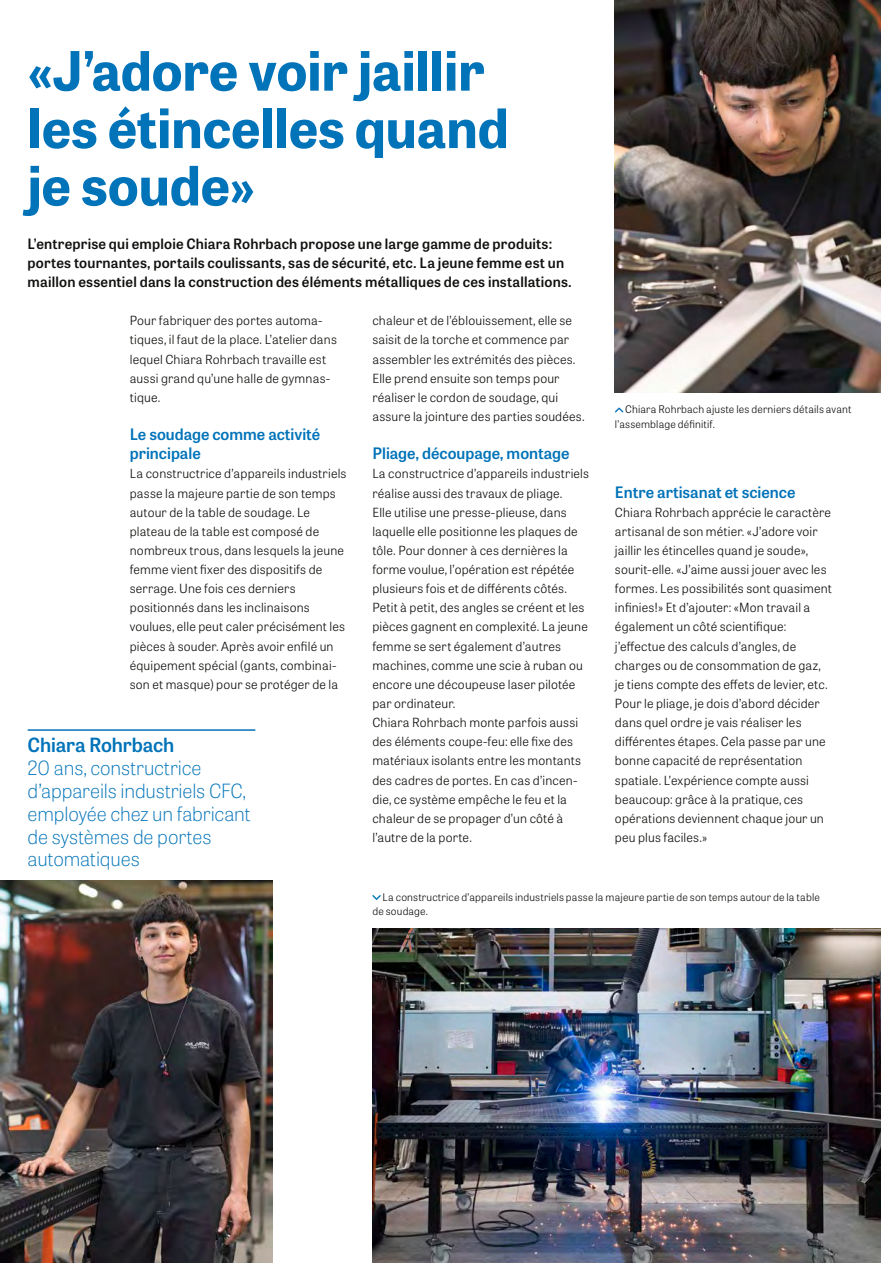
<style>
.page{position:relative;width:881px;height:1263px;background:#fff}
.page>*{position:absolute;margin:0;border:0;box-sizing:border-box;transform-origin:0 0}
.t1{font:700 54px/57.4px "Tablet Gothic";color:#0073b9}
.t2{font:100 19.5px/22.8px "Tablet Gothic";letter-spacing:-.01em;color:#0073b9}
.t3{font:600 19.5px "Tablet Gothic";letter-spacing:-.01em;color:#0073b9}
.t4{font:600 15.75px/19.2px "Tablet Gothic";color:#0073b9}
.t5{font:600 14.25px/19.2px "Tablet Gothic";letter-spacing:.015em;color:#11110f}
.t6{font:300 12.6px/19.2px "Tablet Gothic";letter-spacing:.015em;color:#11110f}
.t7{font:300 10.5px/14.4px "Tablet Gothic";letter-spacing:.015em;color:#11110f}
</style>
<div class="page">
<hr style="left:28px;top:729px;width:227px;height:2px;background:#0073b9">
<svg style="left:372px;top:895px;width:8px;height:5px"></svg>
<svg style="left:615px;top:408px;width:8px;height:4px"></svg>
<img style="left:614px;top:0;width:266px;height:393px">
<img style="left:372px;top:929px;width:508px;height:334px">
<img style="left:0;top:880px;width:272px;height:383px">
<h1 class="t1" style="left:28px;top:40px;width:482px">«J’adore voir jaillir les étincelles quand je soude»</h1>
<p class="t5" style="left:28px;top:233px;width:545px">L’entreprise qui emploie Chiara Rohrbach propose une large gamme de produits: portes tournantes, portails coulissants, sas de sécurité, etc. La jeune femme est un maillon essentiel dans la construction des éléments métalliques de ces installations.</p>
<p class="t6" style="left:130px;top:311px;width:208px">Pour fabriquer des portes automa&shy;tiques, il faut de la place. L’atelier dans lequel Chiara Rohrbach travaille est aussi grand qu’une halle de gymnas&shy;tique.</p>
<p class="t4" style="left:130px;top:424px;width:192px">Le soudage comme activité principale</p>
<p class="t6" style="left:130px;top:464px;width:218px">La constructrice d’appareils industriels passe la majeure partie de son temps autour de la table de soudage. Le plateau de la table est composé de nombreux trous, dans lesquels la jeune femme vient fixer des dispositifs de serrage. Une fois ces derniers positionnés dans les inclinaisons voulues, elle peut caler précisément les pièces à souder. Après avoir enfilé un équipement spécial (gants, combinai&shy;son et masque) pour se protéger de la</p>
<h2 class="t3" style="left:28px;top:731px;width:148px">Chiara Rohrbach</h2>
<h2 class="t2" style="left:28px;top:756px;width:224px">20 ans, constructrice d’appareils industriels CFC, employée chez un fabricant de systèmes de portes automatiques</h2>
<p class="t6" style="left:372px;top:311px;width:214px">chaleur et de l’éblouissement, elle se saisit de la torche et commence par assembler les extrémités des pièces.<br>Elle prend ensuite son temps pour réaliser le cordon de soudage, qui assure la jointure des parties soudées.</p>
<p class="t4" style="left:372px;top:443px;width:198px">Pliage, découpage, montage</p>
<p class="t6" style="left:372px;top:464px;width:218px">La constructrice d’appareils industriels réalise aussi des travaux de pliage.<br>Elle utilise une presse-plieuse, dans laquelle elle positionne les plaques de tôle. Pour donner à ces dernières la forme voulue, l’opération est répétée plusieurs fois et de différents côtés.<br>Petit à petit, des angles se créent et les pièces gagnent en complexité. La jeune femme se sert également d’autres machines, comme une scie à ruban ou encore une découpeuse laser pilotée par ordinateur.<br>Chiara Rohrbach monte parfois aussi des éléments coupe-feu: elle fixe des matériaux isolants entre les montants des cadres de portes. En cas d’incen&shy;die, ce système empêche le feu et la chaleur de se propager d’un côté à l’autre de la porte.</p>
<p class="t7" style="left:614px;top:402px;width:238px;text-indent:10px">Chiara Rohrbach ajuste les derniers détails avant l’assemblage définitif.</p>
<p class="t4" style="left:614px;top:481px;width:182px">Entre artisanat et science</p>
<p class="t6" style="left:614px;top:502px;width:218px">Chiara Rohrbach apprécie le caractère artisanal de son métier. «J’adore voir jaillir les étincelles quand je soude», sourit-elle. «J’aime aussi jouer avec les formes. Les possibilités sont quasiment infinies!» Et d’ajouter: «Mon travail a également un côté scientifique: j’effectue des calculs d’angles, de charges ou de consommation de gaz, je tiens compte des effets de levier, etc.<br>Pour le pliage, je dois d’abord décider dans quel ordre je vais réaliser les différentes étapes. Cela passe par une bonne capacité de représentation spatiale. L’expérience compte aussi beaucoup: grâce à la pratique, ces opérations deviennent chaque jour un peu plus faciles.»</p>
<p class="t7" style="left:372px;top:889px;width:449px;text-indent:10px">La constructrice d’appareils industriels passe la majeure partie de son temps autour de la table de soudage.</p>
</div>
